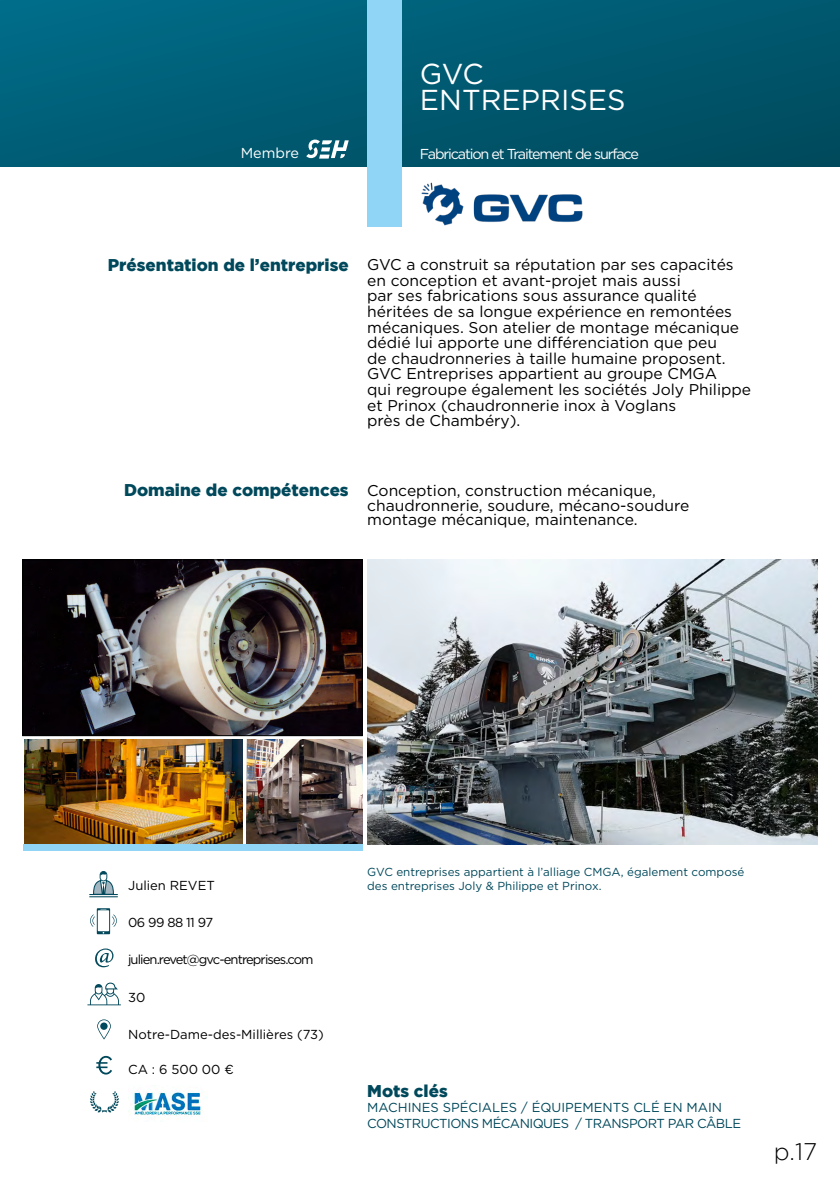
<style>
.page{position:relative;width:840px;height:1191px;background:#fff}
.page>*{position:absolute;margin:0;border:0;box-sizing:border-box;transform-origin:0 0}
.t1{font:28.8px/26.2px "Gotham";color:#fff}
.t2{font:300 24px "Gotham";color:#000}
.t3{font:900 17px "Gotham";color:#00485b}
.t4{font:15.6px/15.6px "Gotham";color:#000}
.t5{font:14.4px "Gotham";letter-spacing:-.08em;color:#fff}
.t6{font:13px/15.6px "Gotham";letter-spacing:-.04em;color:#00485b}
.t7{font:13px "Gotham";color:#000}
.t8{font:13px "Gotham";letter-spacing:-.07em;color:#000}
.t9{font:13px "Gotham";letter-spacing:-.02em;color:#000}
.t10{font:11.6px/14px "Gotham";color:#00485b}
</style>
<div class="page">
<div style="left:0;top:0;width:839px;height:166px;background:linear-gradient(to right,#006580,#005065)"></div>
<svg style="left:90px;top:871px;width:27px;height:26px"></svg>
<svg style="left:90px;top:908px;width:27px;height:26px"></svg>
<svg style="left:95px;top:948px;width:18px;height:19px"></svg>
<svg style="left:87px;top:982px;width:34px;height:23px"></svg>
<svg style="left:97px;top:1019px;width:14px;height:20px"></svg>
<div style="left:100px;top:1022px;width:7px;height:7px;background:#00485b;border-radius:50%"></div>
<svg style="left:96px;top:1056px;width:16px;height:18px"></svg>
<svg style="left:90px;top:1091px;width:29px;height:22px"></svg>
<img style="left:421px;top:182px;width:162px;height:44px">
<div style="left:367px;top:0;width:34px;height:227px;background:#90d4f6"></div>
<img style="left:25px;top:562px;width:335px;height:171px">
<div style="left:23px;top:560px;width:339px;height:175px;border:1px solid #000"></div>
<img style="left:246px;top:739px;width:116px;height:105px">
<img style="left:25px;top:739px;width:217px;height:105px">
<div style="left:23px;top:844px;width:339px;height:7px;background:#90d4f6"></div>
<svg style="left:306px;top:139px;width:42px;height:20px"></svg>
<img style="left:367px;top:560px;width:449px;height:284px">
<img style="left:128px;top:1091px;width:80px;height:27px">
<p class="t5" style="left:240px;top:144px;width:60px">Membre</p>
<h1 class="t1" style="left:420px;top:60px;width:207px">GVC<br>ENTREPRISES</h1>
<p class="t5" style="left:420px;top:144px;width:220px">Fabrication et Traitement de surface</p>
<p class="t3" style="left:108px;top:255px;width:242px">Présentation de l’entreprise</p>
<p class="t4" style="left:367px;top:256px;width:385px">GVC a construit sa réputation par ses capacités en conception et avant-projet mais aussi<br>par ses fabrications sous assurance qualité héritées de sa longue expérience en remontées mécaniques. Son atelier de montage mécanique dédié lui apporte une différenciation que peu<br>de chaudronneries à taille humaine proposent.<br>GVC Entreprises appartient au groupe CMGA<br>qui regroupe également les sociétés Joly Philippe et Prinox (chaudronnerie inox à Voglans<br>près de Chambéry).</p>
<p class="t3" style="left:124px;top:480px;width:226px">Domaine de compétences</p>
<p class="t4" style="left:367px;top:483px;width:323px;line-height:14.4px">Conception, construction mécanique, chaudronnerie, soudure, mécano-soudure montage mécanique, maintenance.</p>
<p class="t7" style="left:128px;top:877px;width:88px">Julien REVET</p>
<p class="t9" style="left:128px;top:914px;width:86px">06 99 88 11 97</p>
<p class="t8" style="left:128px;top:951px;width:187px">julien.revet@gvc-entreprises.com</p>
<p class="t9" style="left:128px;top:988px;width:19px">30</p>
<p class="t7" style="left:128px;top:1025px;width:197px">Notre-Dame-des-Millières (73)</p>
<p class="t9" style="left:128px;top:1060px;width:107px">CA : 6 500 00 €</p>
<p class="t10" style="left:367px;top:864px;width:378px">GVC entreprises appartient à l’alliage CMGA, également composé des entreprises Joly &amp; Philippe et Prinox.</p>
<p class="t3" style="left:367px;top:1080px;width:82px">Mots clés</p>
<p class="t6" style="left:367px;top:1099px;width:375px">MACHINES SPÉCIALES / ÉQUIPEMENTS CLÉ EN MAIN<br>CONSTRUCTIONS MÉCANIQUES / TRANSPORT PAR CÂBLE</p>
<h2 class="t2" style="left:773px;top:1138px;width:45px">p.17</h2>
</div>
